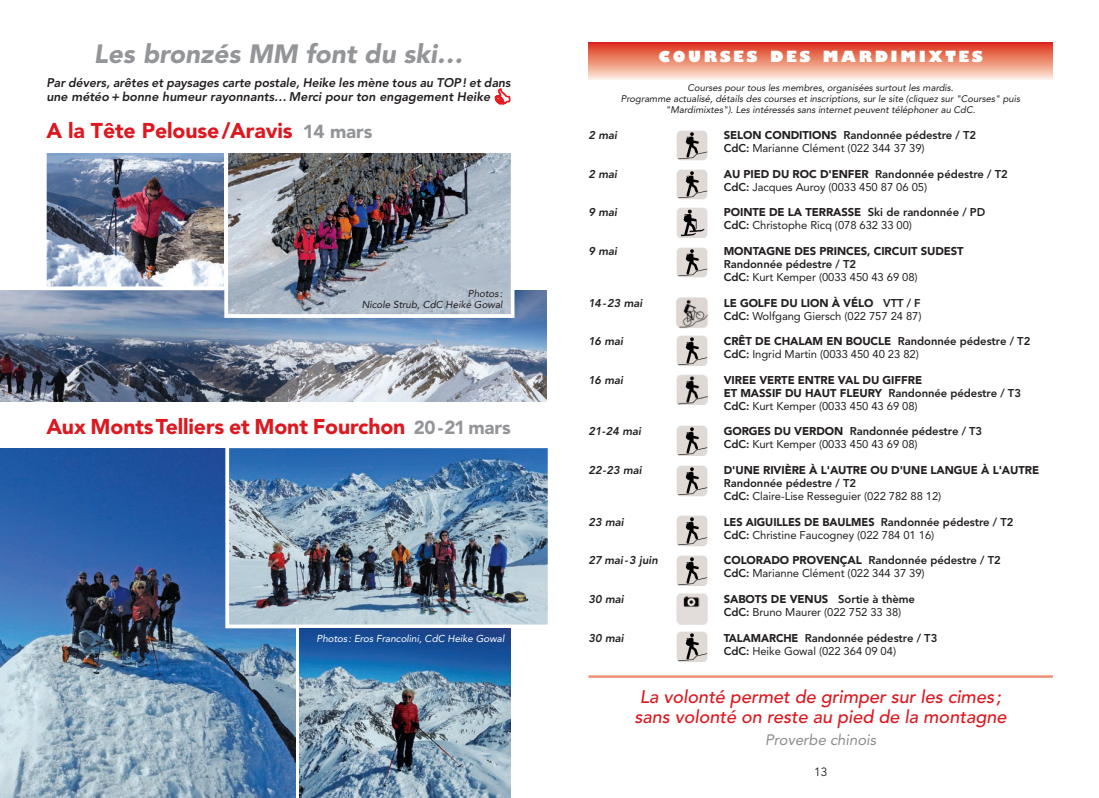
<style>
.page{position:relative;width:1099px;height:798px;background:#fff}
.page>*{position:absolute;margin:0;border:0;box-sizing:border-box;transform-origin:0 0}
.t1{font:italic 900 26.25px "Avenir";color:#939598}
.t2{font:900 21.25px "Avenir";letter-spacing:-.005em;color:#dc1820}
.t3{font:italic 500 18.12px/20px "Avenir";letter-spacing:-.005em;color:#dc1820}
.t4{font:800 15px "Gill Sans";letter-spacing:.17em;color:#fff}
.t5{font:italic 15px "Avenir";letter-spacing:-.005em;color:#8b8d90}
.t6{font:italic 800 12.5px/14.1px "Avenir";color:#231f20}
.t7{font:11.88px "Avenir";color:#231f20}
.t8{font:11.25px/12.9px "Avenir";letter-spacing:-.005em;color:#231f20}
.t9{font:900 11.25px/12.9px "Avenir";letter-spacing:-.005em;color:#231f20}
.t10{font:italic 800 11.25px "Avenir";color:#231f20}
.t11{font:800 11.25px/12.9px "Avenir";letter-spacing:-.005em;color:#231f20}
.t12{font:italic 10px "Avenir";letter-spacing:-.005em;color:#fff}
.t13{font:italic 10px/11.2px "Avenir";letter-spacing:-.005em;color:#231f20;text-align:right}
.t14{font:italic 9.5px/10.9px "Avenir";letter-spacing:-.005em;color:#231f20;text-align:center}
.s1{font-size:18.75px;color:#939598}
.s2{font-weight:900}
.s3{font-weight:800}
.s4{font-weight:400}
</style>
<div class="page">
<hr style="left:588px;top:675px;width:464px;height:2px;background:#ed9175">
<div style="left:588px;top:43px;width:464px;height:36px;background:linear-gradient(to bottom,#dd3216,#fce4d1)"></div>
<img style="left:677px;top:247px;width:30px;height:30px">
<img style="left:676px;top:130px;width:31px;height:30px">
<img style="left:676px;top:169px;width:31px;height:30px">
<img style="left:677px;top:335px;width:30px;height:31px">
<img style="left:677px;top:374px;width:30px;height:30px">
<img style="left:677px;top:425px;width:30px;height:30px">
<img style="left:677px;top:466px;width:30px;height:30px">
<img style="left:677px;top:515px;width:30px;height:31px">
<img style="left:676px;top:555px;width:31px;height:30px">
<img style="left:676px;top:631px;width:31px;height:30px">
<img style="left:677px;top:207px;width:30px;height:30px">
<img style="left:0;top:290px;width:546px;height:111px">
<img style="left:0;top:448px;width:295px;height:349px">
<img style="left:230px;top:449px;width:316px;height:174px">
<div style="left:225px;top:444px;width:326px;height:184px;border:4px solid #fff"></div>
<img style="left:300px;top:628px;width:211px;height:169px">
<img style="left:48px;top:154px;width:175px;height:131px">
<div style="left:43px;top:149px;width:185px;height:141px;border:4px solid #fff"></div>
<img style="left:229px;top:154px;width:280px;height:159px">
<div style="left:224px;top:149px;width:290px;height:169px;border:4px solid #fff"></div>
<img style="left:676px;top:593px;width:32px;height:32px">
<img style="left:676px;top:297px;width:32px;height:32px">
<h1 class="t1" style="left:94px;top:38px;width:370px">Les bronzés MM font du ski…</h1>
<p class="t6" style="left:46px;top:76px;width:466px">Par dévers, arêtes et paysages carte postale, Heike les mène tous au TOP! et dans une météo + bonne humeur rayonnants… Merci pour ton engagement Heike</p>
<h2 class="t2" style="left:46px;top:122px;width:327px">A la Tête Pelouse/Aravis <span class="s1">14 mars</span></h2>
<p class="t13" style="left:362px;top:288px;width:142px">Photos:<br>Nicole Strub, CdC Heike Gowal</p>
<h2 class="t2" style="left:46px;top:418px;width:466px">Aux MontsTelliers et Mont Fourchon <span class="s1">20-21 mars</span></h2>
<p class="t12" style="left:316px;top:634px;width:189px">Photos: Eros Francolini, CdC Heike Gowal</p>
<h3 class="t4" style="left:658px;top:45px;width:326px">COURSES DES MARDIMIXTES</h3>
<p class="t14" style="left:620px;top:83px;width:401px">Courses pour tous les membres, organisées surtout les mardis.<br>Programme actualisé, détails des courses et inscriptions, sur le site (cliquez sur "Courses" puis "Mardimixtes"). Les intéressés sans internet peuvent téléphoner au CdC.</p>
<p class="t10" style="left:588px;top:130px;width:30px">2 mai</p>
<p class="t8" style="left:723px;top:130px;width:254px"><span class="s2">SELON CONDITIONS</span> <span class="s3">Randonnée pédestre / T2<br>CdC:</span> Marianne Clément (022 344 37 39)</p>
<p class="t10" style="left:588px;top:169px;width:30px">2 mai</p>
<p class="t8" style="left:723px;top:168px;width:285px"><span class="s2">AU PIED DU ROC D'ENFER</span> <span class="s3">Randonnée pédestre / T2<br>CdC:</span> Jacques Auroy (0033 450 87 06 05)</p>
<p class="t10" style="left:588px;top:208px;width:30px">9 mai</p>
<p class="t8" style="left:723px;top:207px;width:263px"><span class="s2">POINTE DE LA TERRASSE</span> <span class="s3">Ski de randonnée / PD<br>CdC:</span> Christophe Ricq (078 632 33 00)</p>
<p class="t10" style="left:588px;top:246px;width:30px">9 mai</p>
<p class="t9" style="left:723px;top:245px;width:241px">MONTAGNE DES PRINCES, CIRCUIT SUDEST</p>
<p class="t8" style="left:723px;top:258px;width:195px"><span class="s3">Randonnée pédestre / T2<br>CdC:</span> Kurt Kemper (0033 450 43 69 08)</p>
<p class="t10" style="left:588px;top:298px;width:56px">14-23 mai</p>
<p class="t8" style="left:723px;top:297px;width:199px"><span class="s2">LE GOLFE DU LION À VÉLO</span> <span class="s3">VTT / F<br>CdC:</span> Wolfgang Giersch (022 757 24 87)</p>
<p class="t10" style="left:588px;top:336px;width:36px">16 mai</p>
<p class="t8" style="left:723px;top:336px;width:308px"><span class="s2">CRÊT DE CHALAM EN BOUCLE</span> <span class="s3">Randonnée pédestre / T2<br>CdC:</span> Ingrid Martin (0033 450 40 23 82)</p>
<p class="t10" style="left:588px;top:375px;width:36px">16 mai</p>
<p class="t9" style="left:723px;top:374px;width:299px">VIREE VERTE ENTRE VAL DU GIFFRE<br>ET MASSIF DU HAUT FLEURY <span class="s3">Randonnée pédestre / T3<br>CdC:</span> <span class="s4">Kurt Kemper (0033 450 43 69 08)</span></p>
<p class="t10" style="left:588px;top:427px;width:54px">21-24 mai</p>
<p class="t8" style="left:723px;top:426px;width:260px"><span class="s2">GORGES DU VERDON</span> <span class="s3">Randonnée pédestre / T3<br>CdC:</span> Kurt Kemper (0033 450 43 69 08)</p>
<p class="t10" style="left:588px;top:465px;width:55px">22-23 mai</p>
<p class="t9" style="left:723px;top:464px;width:317px">D'UNE RIVIÈRE À L'AUTRE OU D'UNE LANGUE À L'AUTRE</p>
<p class="t8" style="left:723px;top:477px;width:219px"><span class="s3">Randonnée pédestre / T2<br>CdC:</span> Claire-Lise Resseguier (022 782 88 12)</p>
<p class="t10" style="left:588px;top:517px;width:37px">23 mai</p>
<p class="t8" style="left:723px;top:516px;width:291px"><span class="s2">LES AIGUILLES DE BAULMES</span> <span class="s3">Randonnée pédestre / T2<br>CdC:</span> Christine Faucogney (022 784 01 16)</p>
<p class="t10" style="left:588px;top:555px;width:71px">27 mai-3 juin</p>
<p class="t8" style="left:723px;top:554px;width:279px"><span class="s2">COLORADO PROVENÇAL</span> <span class="s3">Randonnée pédestre / T2<br>CdC:</span> Marianne Clément (022 344 37 39)</p>
<p class="t10" style="left:588px;top:594px;width:37px">30 mai</p>
<p class="t8" style="left:723px;top:593px;width:193px"><span class="s2">SABOTS DE VENUS</span> <span class="s3">Sortie à thème<br>CdC:</span> Bruno Maurer (022 752 33 38)</p>
<p class="t10" style="left:588px;top:633px;width:37px">30 mai</p>
<p class="t11" style="left:723px;top:632px;width:215px"><span class="s2">TALAMARCHE</span> Randonnée pédestre / T3<br>CdC: <span class="s4">Heike Gowal (022 364 09 04)</span></p>
<h3 class="t3" style="left:634px;top:687px;width:373px">La volonté permet de grimper sur les cimes; sans volonté on reste au pied de la montagne</h3>
<h3 class="t5" style="left:765px;top:733px;width:113px">Proverbe chinois</h3>
<p class="t7" style="left:814px;top:766px;width:15px">13</p>
</div>
